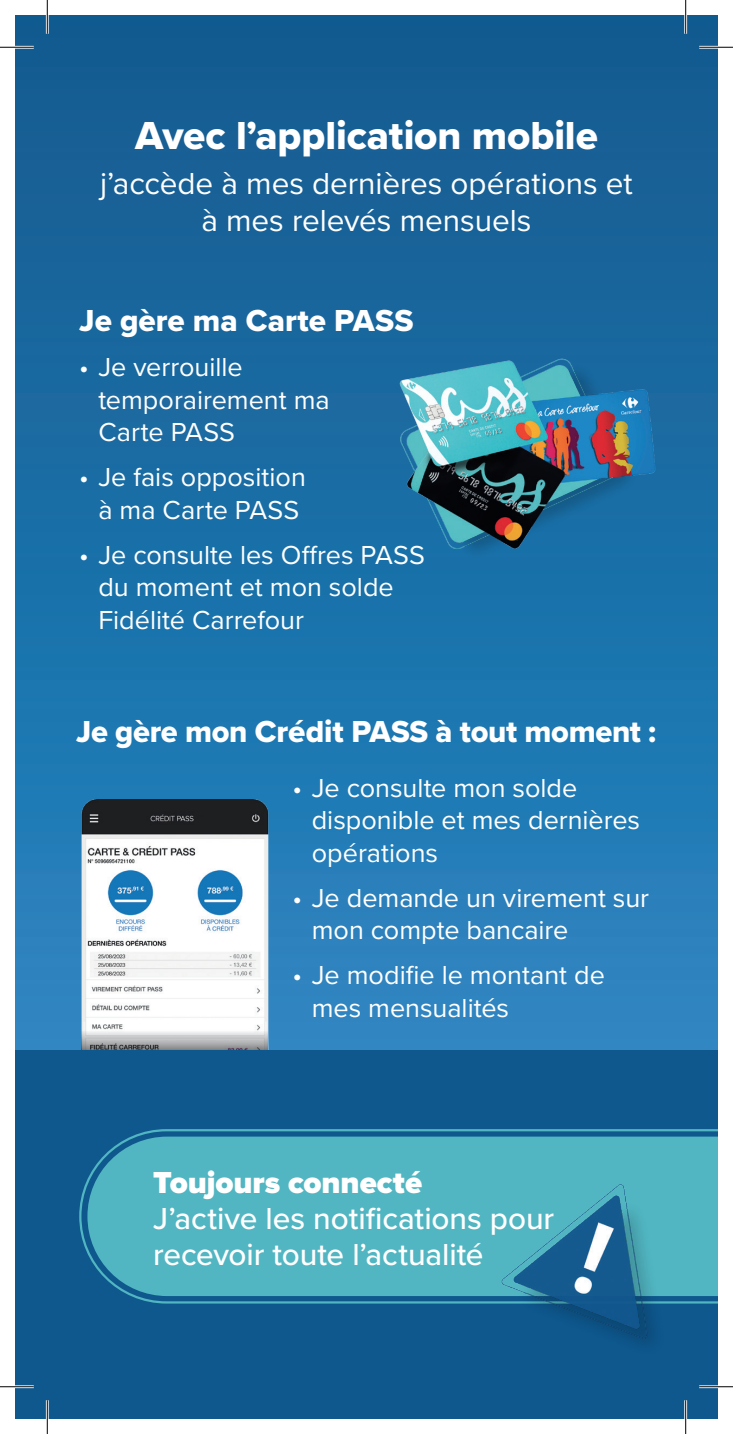
<style>
.page{position:relative;width:733px;height:1434px;background:#fff}
.page>*{position:absolute;margin:0;border:0;box-sizing:border-box;transform-origin:0 0}
.t1{font:40.5px "Proxima Nova Extrabld";letter-spacing:-.005em;color:#fff}
.t2{font:500 31.5px/36px "Proxima Nova";letter-spacing:-.005em;color:#fff}
.t3{font:31.5px/37.8px "Proxima Nova";color:#fff;text-align:center}
.t4{font:31.5px "Proxima Nova Extrabld";letter-spacing:-.005em;color:#fff}
.t5{font:27px/32.4px "Proxima Nova";color:#fff}
.s1{font-weight:900}
</style>
<div class="page">
<div style="left:15px;top:15px;width:702px;height:1042px;background:linear-gradient(to bottom,#10598e,#2a86c2)"></div>
<img style="left:397px;top:352px;width:258px;height:218px">
<img style="left:79px;top:800px;width:192px;height:251px">
<svg style="left:82px;top:1030px;width:186px;height:21px;background:#afb3b7"></svg>
<div style="left:15px;top:1051px;width:702px;height:368px;background:#0e588e"></div>
<svg style="left:79px;top:1129px;width:638px;height:175px;background:#48aabb"></svg>
<img style="left:498px;top:1153px;width:219px;height:190px">
<hr style="left:0;top:46px;width:34px;height:3px;background:#fff">
<hr style="left:699px;top:46px;width:33px;height:3px;background:#fff">
<hr style="left:0;top:1385px;width:34px;height:3px;background:#fff">
<hr style="left:699px;top:1385px;width:33px;height:3px;background:#fff">
<hr style="left:46px;top:0;width:3px;height:34px;background:#fff">
<hr style="left:46px;top:1400px;width:3px;height:34px;background:#fff">
<hr style="left:684px;top:0;width:2px;height:34px;background:#fff">
<hr style="left:684px;top:1400px;width:2px;height:34px;background:#fff">
<hr style="left:0;top:47px;width:34px;height:1px;background:#000">
<hr style="left:699px;top:47px;width:33px;height:1px;background:#000">
<hr style="left:0;top:1386px;width:34px;height:1px;background:#000">
<hr style="left:699px;top:1386px;width:33px;height:1px;background:#000">
<hr style="left:47px;top:0;width:1px;height:34px;background:#000">
<hr style="left:47px;top:1400px;width:1px;height:34px;background:#000">
<hr style="left:685px;top:0;width:1px;height:34px;background:#000">
<hr style="left:685px;top:1400px;width:1px;height:34px;background:#000">
<p class="t1" style="left:135px;top:106px;width:464px">Avec l’application mobile</p>
<p class="t3" style="left:100px;top:163px;width:534px">j’accède à mes dernières opérations et à mes relevés mensuels</p>
<p class="t4" style="left:79px;top:297px;width:335px">Je gère ma Carte PASS</p>
<p class="t5" style="left:98px;top:350px;width:233px;text-indent:-19px">• Je verrouille temporairement ma<br>Carte PASS</p>
<p class="t5" style="left:79px;top:460px;width:228px;text-align:center">• Je fais opposition à ma Carte PASS</p>
<p class="t5" style="left:98px;top:537px;width:328px;text-indent:-19px">• Je consulte les Offres PASS du moment et mon solde<br>Fidélité Carrefour</p>
<p class="t4" style="left:76px;top:708px;width:581px">Je gère mon Crédit PASS à tout moment :</p>
<p class="t5" style="left:311px;top:770px;width:329px;text-indent:-19px">• Je consulte mon solde disponible et mes dernières opérations</p>
<p class="t5" style="left:311px;top:880px;width:339px;text-indent:-19px">• Je demande un virement sur mon compte bancaire</p>
<p class="t5" style="left:311px;top:958px;width:294px;text-indent:-19px">• Je modifie le montant de mes mensualités</p>
<p class="t2" style="left:153px;top:1163px;width:402px"><span class="s1">Toujours connecté<br></span>J’active les notifications pour recevoir toute l’actualité</p>
</div>
